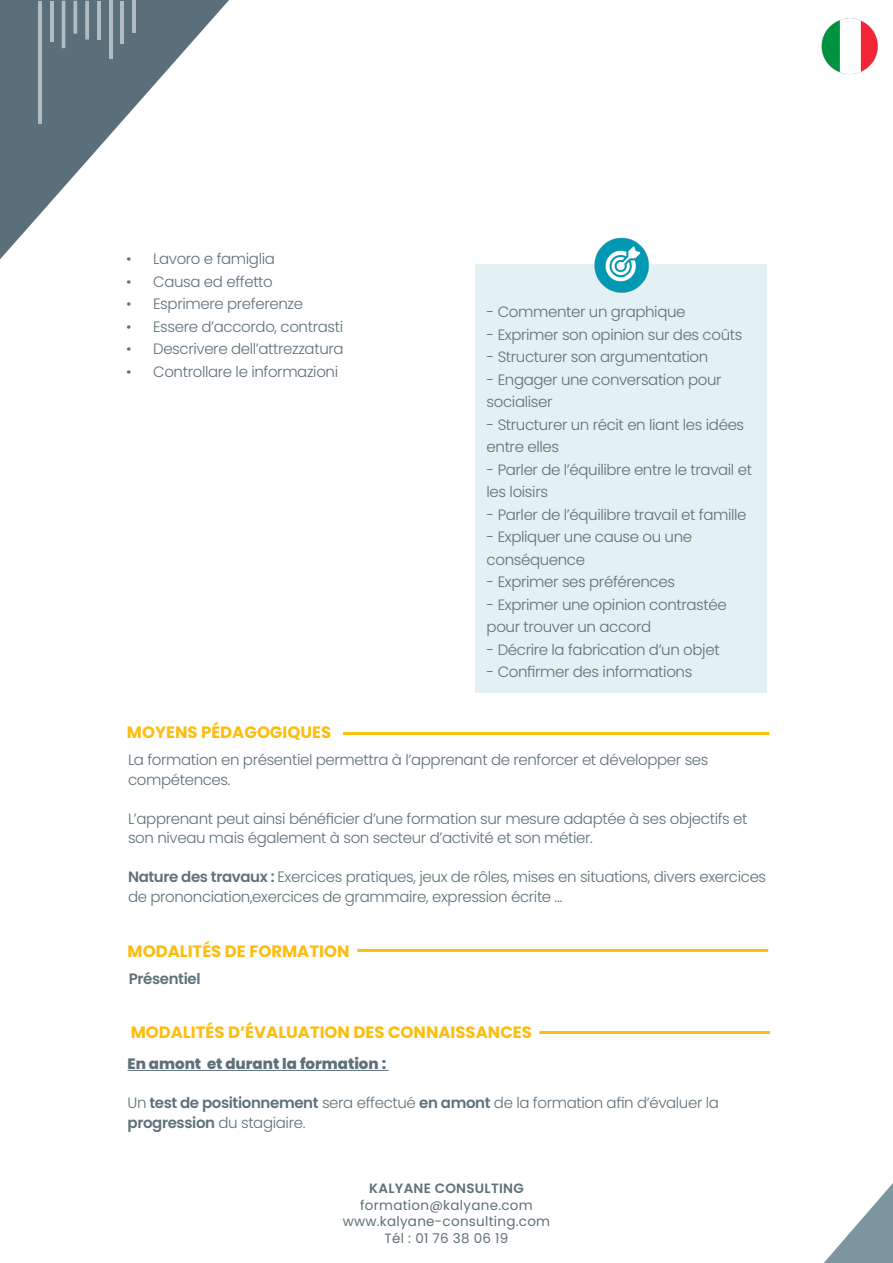
<style>
.page{position:relative;width:893px;height:1263px;background:#fff}
.page>*{position:absolute;margin:0;border:0;box-sizing:border-box;transform-origin:0 0}
.titre_prerequis{font:700 16.5px "Poppins";color:#fcbe0e}
.t1{font:300 15px/22.5px "Poppins";letter-spacing:-.025em;color:#5e717a}
.t2{font:800 15px "Poppins";color:#5e717a}
.t3{font:600 15px "Poppins";letter-spacing:-.025em;color:#5e717a}
.t4{font:13.5px/16.5px "Poppins";letter-spacing:.02em;color:#5e717a;text-align:center}
.t5{font:600 13.5px "Poppins";letter-spacing:.02em;color:#5e717a}
.s1{font-weight:600}
</style>
<div class="page">
<svg style="left:824px;top:1183px;width:69px;height:80px"></svg>
<svg style="left:0;top:0;width:229px;height:259px"></svg>
<hr style="left:38px;top:1px;width:4px;height:122px;background:#b1bbc0">
<hr style="left:132px;top:1px;width:4px;height:32px;background:#b1bbc0">
<hr style="left:121px;top:1px;width:3px;height:43px;background:#fff">
<hr style="left:50px;top:1px;width:4px;height:41px;background:#b1bbc0">
<hr style="left:62px;top:1px;width:3px;height:47px;background:#fff">
<svg style="left:73px;top:1px;width:4px;height:33px"></svg>
<svg style="left:85px;top:1px;width:4px;height:39px"></svg>
<hr style="left:97px;top:1px;width:4px;height:39px;background:#b1bbc0">
<hr style="left:109px;top:1px;width:4px;height:58px;background:#b1bbc0">
<img style="left:821px;top:18px;width:57px;height:56px">
<div style="left:475px;top:264px;width:292px;height:428px;background:#e3f0f4"></div>
<img style="left:594px;top:237px;width:55px;height:55px">
<hr style="left:343px;top:732px;width:426px;height:3px;background:#fcbe0e">
<hr style="left:357px;top:949px;width:411px;height:3px;background:#fcbe0e">
<hr style="left:539px;top:1031px;width:231px;height:3px;background:#fcbe0e">
<hr style="left:128px;top:1070px;width:261px;height:1px;background:#5e717a">
<p class="t1" style="left:126px;top:248px;width:150px">• Lavoro e famiglia</p>
<p class="t1" style="left:126px;top:270px;width:148px">• Causa ed effetto</p>
<p class="t1" style="left:126px;top:293px;width:178px">• Esprimere preferenze</p>
<p class="t1" style="left:126px;top:315px;width:219px">• Essere d’accordo, contrasti</p>
<p class="t1" style="left:126px;top:338px;width:219px">• Descrivere dell’attrezzatura</p>
<p class="t1" style="left:126px;top:360px;width:214px">• Controllare le informazioni</p>
<p class="titre_prerequis" style="left:127px;top:723px;width:206px">MOYENS PÉDAGOGIQUES</p>
<p class="t1" style="left:487px;top:301px;width:200px">- Commenter un graphique</p>
<p class="t1" style="left:487px;top:323px;width:257px">- Exprimer son opinion sur des coûts</p>
<p class="t1" style="left:487px;top:346px;width:223px">- Structurer son argumentation</p>
<p class="t1" style="left:487px;top:368px;width:237px">- Engager une conversation pour socialiser</p>
<p class="t1" style="left:487px;top:413px;width:259px">- Structurer un récit en liant les idées entre elles</p>
<p class="t1" style="left:487px;top:458px;width:267px">- Parler de l’équilibre entre le travail et les loisirs</p>
<p class="t1" style="left:487px;top:503px;width:261px">- Parler de l’équilibre travail et famille</p>
<p class="t1" style="left:487px;top:526px;width:207px">- Expliquer une cause ou une conséquence</p>
<p class="t1" style="left:487px;top:571px;width:190px">- Exprimer ses préférences</p>
<p class="t1" style="left:487px;top:593px;width:242px">- Exprimer une opinion contrastée pour trouver un accord</p>
<p class="t1" style="left:487px;top:638px;width:235px">- Décrire la fabrication d’un objet</p>
<p class="t1" style="left:487px;top:661px;width:207px">- Confirmer des informations</p>
<p class="t1" style="left:128px;top:750px;width:582px;line-height:19.5px">La formation en présentiel permettra à l’apprenant de renforcer et développer ses compétences.</p>
<p class="t1" style="left:128px;top:809px;width:621px;line-height:19.5px">L’apprenant peut ainsi bénéficier d’une formation sur mesure adaptée à ses objectifs et son niveau mais également à son secteur d’activité et son métier.</p>
<p class="t1" style="left:128px;top:867px;width:640px;line-height:19.5px"><span class="s1">Nature des travaux :</span> Exercices pratiques, jeux de rôles, mises en situations, divers exercices de prononciation,exercices de grammaire, expression écrite …</p>
<p class="titre_prerequis" style="left:128px;top:942px;width:223px">MODALITÉS DE FORMATION</p>
<p class="t3" style="left:129px;top:970px;width:73px">Présentiel</p>
<p class="titre_prerequis" style="left:131px;top:1022px;width:403px">MODALITÉS D’ÉVALUATION DES CONNAISSANCES</p>
<p class="t2" style="left:128px;top:1055px;width:260px">En amont et durant la formation :</p>
<p class="t1" style="left:128px;top:1093px;width:593px;line-height:19.5px">Un <span class="s1">test de positionnement</span> sera effectué <span class="s1">en amont</span> de la formation afin d’évaluer la <span class="s1">progression</span> du stagiaire.</p>
<p class="t5" style="left:369px;top:1180px;width:156px">KALYANE CONSULTING</p>
<p class="t4" style="left:343px;top:1197px;width:209px">formation@kalyane.com www.kalyane-consulting.com<br>Tél : 01 76 38 06 19</p>
</div>
